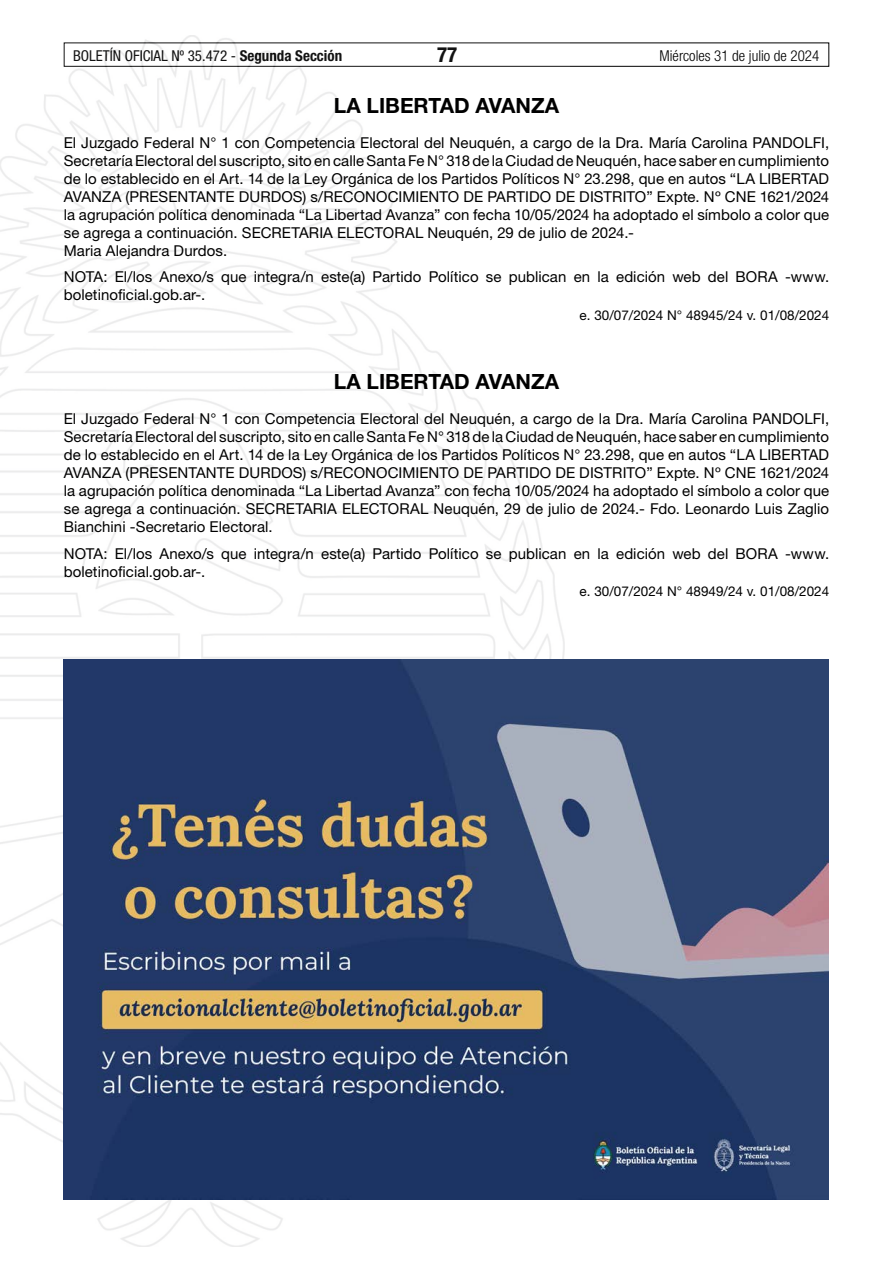
<style>
.page{position:relative;width:893px;height:1263px;background:#fff}
.page>*{position:absolute;margin:0;border:0;box-sizing:border-box;transform-origin:0 0}
.t1{font:700 21px "Helvetica Neue LT Std";color:#000}
.t2{font:700 condensed 21px "Helvetica Neue LT Std";color:#000}
.t3{font:15px/18px "Helvetica Neue LT Std";letter-spacing:.005em;color:#000}
.t4{font:condensed 15px "Helvetica Neue LT Std";color:#000}
.t5{font:300 condensed 15px "Helvetica Neue LT Std";color:#000}
.t6{font:13.5px "Helvetica Neue LT Std";color:#000}
.s1{font-weight:700}
</style>
<div class="page">
<div style="left:64px;top:43px;width:765px;height:24px;border:1px solid #000"></div>
<img style="left:0;top:35px;width:569px;height:1211px">
<img style="left:63px;top:659px;width:765px;height:540px">
<p class="t4" style="left:73px;top:47px;width:271px">BOLETÍN OFICIAL Nº 35.472 - <span class="s1">Segunda Sección</span></p>
<h1 class="t2" style="left:437px;top:42px;width:22px">77</h1>
<p class="t5" style="left:660px;top:47px;width:161px">Miércoles 31 de julio de 2024</p>
<h1 class="t1" style="left:334px;top:92px;width:227px">LA LIBERTAD AVANZA</h1>
<p class="t3" style="left:64px;top:133px;width:767px">El Juzgado Federal N° 1 con Competencia Electoral del Neuquén, a cargo de la Dra. María Carolina PANDOLFI, Secretaría Electoral del suscripto, sito en calle Santa Fe N° 318 de la Ciudad de Neuquén, hace saber en cumplimiento de lo establecido en el Art. 14 de la Ley Orgánica de los Partidos Políticos N° 23.298, que en autos “LA LIBERTAD AVANZA (PRESENTANTE DURDOS) s/RECONOCIMIENTO DE PARTIDO DE DISTRITO” Expte. Nº CNE 1621/2024 la agrupación política denominada “La Libertad Avanza” con fecha 10/05/2024 ha adoptado el símbolo a color que se agrega a continuación. SECRETARIA ELECTORAL Neuquén, 29 de julio de 2024.-<br>Maria Alejandra Durdos.</p>
<p class="t3" style="left:64px;top:268px;width:767px">NOTA: El/los Anexo/s que integra/n este(a) Partido Político se publican en la edición web del BORA -www. boletinoficial.gob.ar-.</p>
<p class="t6" style="left:580px;top:307px;width:251px">e. 30/07/2024 N° 48945/24 v. 01/08/2024</p>
<h1 class="t1" style="left:334px;top:369px;width:227px">LA LIBERTAD AVANZA</h1>
<p class="t3" style="left:64px;top:410px;width:767px;text-align:justify">El Juzgado Federal N° 1 con Competencia Electoral del Neuquén, a cargo de la Dra. María Carolina PANDOLFI, Secretaría Electoral del suscripto, sito en calle Santa Fe N° 318 de la Ciudad de Neuquén, hace saber en cumplimiento de lo establecido en el Art. 14 de la Ley Orgánica de los Partidos Políticos N° 23.298, que en autos “LA LIBERTAD AVANZA (PRESENTANTE DURDOS) s/RECONOCIMIENTO DE PARTIDO DE DISTRITO” Expte. Nº CNE 1621/2024 la agrupación política denominada “La Libertad Avanza” con fecha 10/05/2024 ha adoptado el símbolo a color que se agrega a continuación. SECRETARIA ELECTORAL Neuquén, 29 de julio de 2024.- Fdo. Leonardo Luis Zaglio Bianchini -Secretario Electoral.</p>
<p class="t3" style="left:64px;top:544px;width:767px">NOTA: El/los Anexo/s que integra/n este(a) Partido Político se publican en la edición web del BORA -www. boletinoficial.gob.ar-.</p>
<p class="t6" style="left:580px;top:583px;width:251px">e. 30/07/2024 N° 48949/24 v. 01/08/2024</p>
</div>
